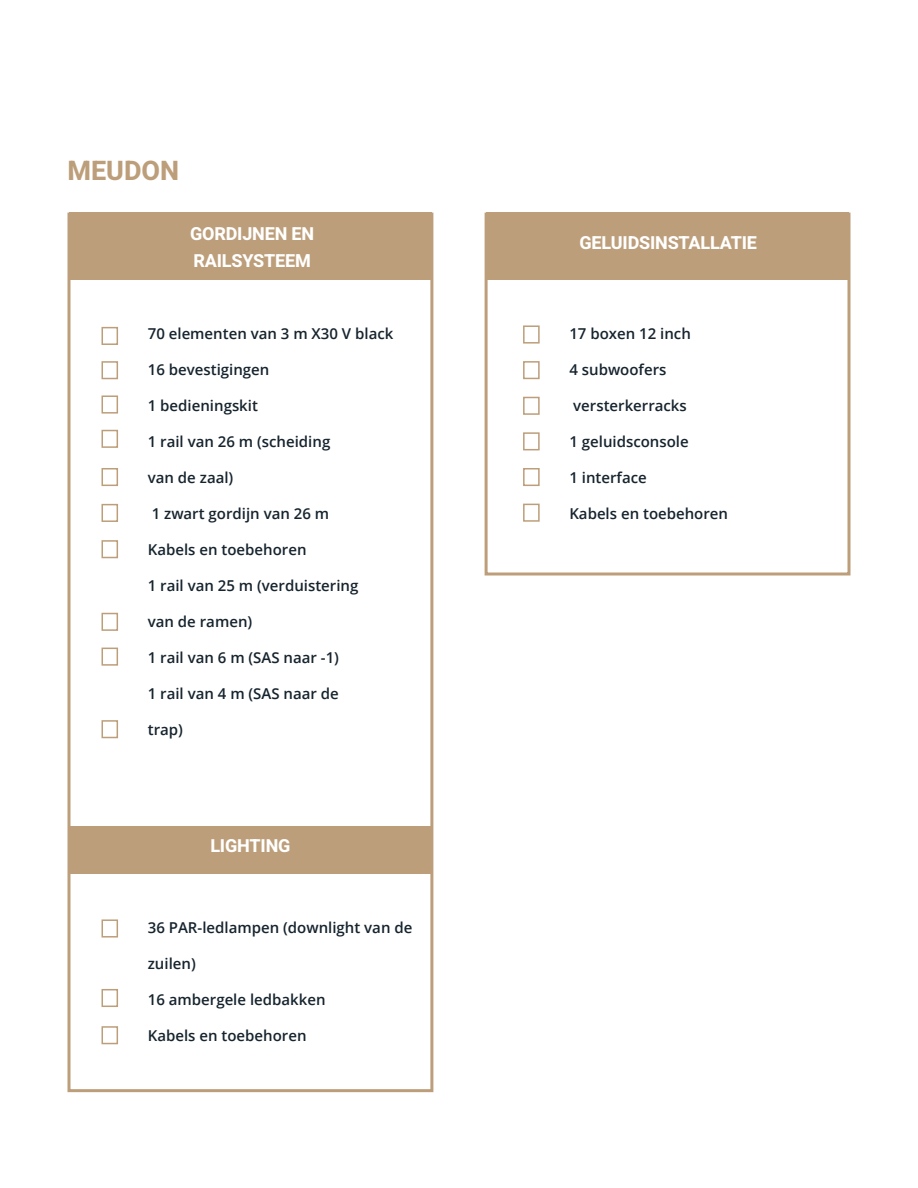
<style>
.page{position:relative;width:918px;height:1188px;background:#fff}
.page>*{position:absolute;margin:0;border:0;box-sizing:border-box;transform-origin:0 0}
.t1{font:700 27px "Heebo";color:#bd9e7a}
.Title_-_Align_Left{font:700 18px "Heebo";letter-spacing:-.01em;color:#fff}
.Body_Text{font:600 15px "Open Sans";color:#16242e}
</style>
<div class="page">
<div style="left:68px;top:213px;width:365px;height:879px;border:3px solid #bd9e7a"></div>
<div style="left:485px;top:213px;width:365px;height:363px;border:3px solid #bd9e7a"></div>
<div style="left:102px;top:919px;width:16px;height:19px;border:2px solid #bd9e7a"></div>
<div style="left:102px;top:327px;width:16px;height:18px;border:2px solid #bd9e7a"></div>
<div style="left:523px;top:325px;width:17px;height:19px;border:2px solid #bd9e7a"></div>
<div style="left:102px;top:1026px;width:16px;height:18px;border:2px solid #bd9e7a"></div>
<div style="left:102px;top:361px;width:16px;height:18px;border:2px solid #bd9e7a"></div>
<div style="left:523px;top:361px;width:17px;height:18px;border:2px solid #bd9e7a"></div>
<div style="left:102px;top:504px;width:16px;height:18px;border:2px solid #bd9e7a"></div>
<div style="left:102px;top:468px;width:16px;height:18px;border:2px solid #bd9e7a"></div>
<div style="left:102px;top:648px;width:16px;height:18px;border:2px solid #bd9e7a"></div>
<div style="left:102px;top:989px;width:16px;height:18px;border:2px solid #bd9e7a"></div>
<div style="left:102px;top:395px;width:16px;height:19px;border:2px solid #bd9e7a"></div>
<div style="left:523px;top:397px;width:17px;height:18px;border:2px solid #bd9e7a"></div>
<div style="left:523px;top:468px;width:17px;height:18px;border:2px solid #bd9e7a"></div>
<div style="left:102px;top:540px;width:16px;height:18px;border:2px solid #bd9e7a"></div>
<div style="left:102px;top:430px;width:16px;height:18px;border:2px solid #bd9e7a"></div>
<div style="left:523px;top:432px;width:17px;height:18px;border:2px solid #bd9e7a"></div>
<div style="left:523px;top:504px;width:17px;height:18px;border:2px solid #bd9e7a"></div>
<div style="left:102px;top:720px;width:16px;height:18px;border:2px solid #bd9e7a"></div>
<div style="left:102px;top:613px;width:16px;height:18px;border:2px solid #bd9e7a"></div>
<div style="left:69px;top:213px;width:363px;height:67px;background:#bd9e7a"></div>
<div style="left:486px;top:213px;width:363px;height:67px;background:#bd9e7a"></div>
<div style="left:69px;top:826px;width:363px;height:48px;background:#bd9e7a"></div>
<p class="t1" style="left:68px;top:152px;width:113px">MEUDON</p>
<p class="Title_-_Align_Left" style="left:190px;top:221px;width:126px">GORDIJNEN EN</p>
<p class="Title_-_Align_Left" style="left:193px;top:248px;width:119px">RAILSYSTEEM</p>
<p class="Body_Text" style="left:148px;top:323px;width:247px">70 elementen van 3 m X30 V black</p>
<p class="Body_Text" style="left:148px;top:359px;width:123px">16 bevestigingen</p>
<p class="Body_Text" style="left:148px;top:395px;width:112px">1 bedieningskit</p>
<p class="Body_Text" style="left:148px;top:431px;width:184px">1 rail van 26 m (scheiding</p>
<p class="Body_Text" style="left:148px;top:467px;width:87px">van de zaal)</p>
<p class="Body_Text" style="left:152px;top:503px;width:179px">1 zwart gordijn van 26 m</p>
<p class="Body_Text" style="left:148px;top:539px;width:160px">Kabels en toebehoren</p>
<p class="Body_Text" style="left:148px;top:575px;width:212px">1 rail van 25 m (verduistering</p>
<p class="Body_Text" style="left:148px;top:611px;width:106px">van de ramen)</p>
<p class="Body_Text" style="left:148px;top:647px;width:193px">1 rail van 6 m (SAS naar -1)</p>
<p class="Body_Text" style="left:148px;top:683px;width:193px">1 rail van 4 m (SAS naar de</p>
<p class="Body_Text" style="left:148px;top:719px;width:37px">trap)</p>
<p class="Title_-_Align_Left" style="left:210px;top:833px;width:82px">LIGHTING</p>
<p class="Body_Text" style="left:148px;top:917px;width:266px">36 PAR-ledlampen (downlight van de</p>
<p class="Body_Text" style="left:148px;top:953px;width:49px">zuilen)</p>
<p class="Body_Text" style="left:148px;top:989px;width:179px">16 ambergele ledbakken</p>
<p class="Body_Text" style="left:148px;top:1025px;width:160px">Kabels en toebehoren</p>
<p class="Title_-_Align_Left" style="left:580px;top:230px;width:179px">GELUIDSINSTALLATIE</p>
<p class="Body_Text" style="left:569px;top:323px;width:123px">17 boxen 12 inch</p>
<p class="Body_Text" style="left:569px;top:359px;width:99px">4 subwoofers</p>
<p class="Body_Text" style="left:573px;top:395px;width:115px">versterkerracks</p>
<p class="Body_Text" style="left:569px;top:431px;width:121px">1 geluidsconsole</p>
<p class="Body_Text" style="left:569px;top:467px;width:79px">1 interface</p>
<p class="Body_Text" style="left:569px;top:503px;width:160px">Kabels en toebehoren</p>
</div>
